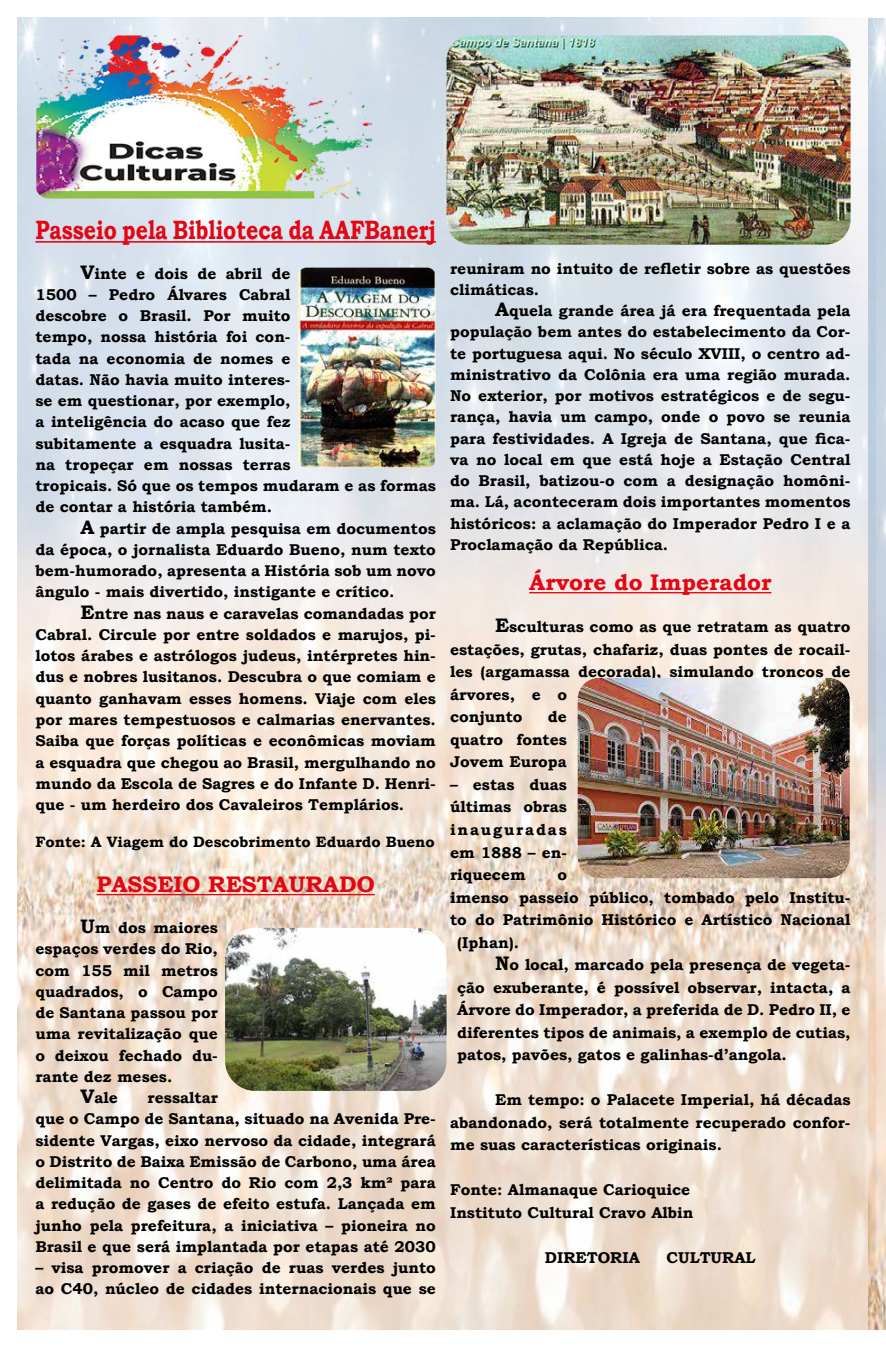
<style>
.page{position:relative;width:886px;height:1347px;background:#fff}
.page>*{position:absolute;margin:0;border:0;box-sizing:border-box;transform-origin:0 0}
.t1{font:700 26.5px "Bookman Old Style";color:#e30613;scale:.8 1}
.t2{font:700 22.5px "Bookman Old Style";color:#e30613}
.t3{font:700 15.62px/21.2px "Bookman Old Style";color:#000}
.t4{font:700 15px "Bookman Old Style";color:#000}
.s1{font-size:19.5px}
</style>
<div class="page">
<img style="left:18px;top:18px;width:857px;height:1311px">
<img style="left:36px;top:35px;width:336px;height:163px">
<hr style="left:35px;top:241px;width:401px;height:2px;background:#e30613">
<hr style="left:97px;top:894px;width:278px;height:1px;background:#e30613">
<img style="left:298px;top:268px;width:138px;height:200px">
<hr style="left:529px;top:592px;width:242px;height:1px;background:#e30613">
<img style="left:225px;top:927px;width:221px;height:163px">
<img style="left:446px;top:35px;width:404px;height:209px">
<img style="left:578px;top:678px;width:272px;height:200px">
<img style="left:868px;top:19px;width:18px;height:1310px">
<h1 class="t1" style="left:35px;top:210px;width:502px">Passeio pela Biblioteca da AAFBanerj</h1>
<p class="t3" style="left:35px;top:262px;width:402px;text-indent:45px"><span class="s1">V</span>inte e dois de abril de<br>1500 – Pedro Álvares Cabral<br>descobre o Brasil. Por muito<br>tempo, nossa história foi con-<br>tada na economia de nomes e<br>datas. Não havia muito interes-<br>se em questionar, por exemplo,<br>a inteligência do acaso que fez<br>subitamente a esquadra lusita-<br>na tropeçar em nossas terras<br>tropicais. Só que os tempos mudaram e as formas de contar a história também.</p>
<p class="t3" style="left:35px;top:517px;width:402px;text-align:justify;text-indent:45px"><span class="s1">A</span> partir de ampla pesquisa em documentos da época, o jornalista Eduardo Bueno, num texto bem-humorado, apresenta a História sob um novo ângulo - mais divertido, instigante e crítico.</p>
<p class="t3" style="left:35px;top:602px;width:402px;text-align:justify;text-indent:45px"><span class="s1">E</span>ntre nas naus e caravelas comandadas por Cabral. Circule por entre soldados e marujos, pi&shy;lotos árabes e astrólogos judeus, intérpretes hin&shy;dus e nobres lusitanos. Descubra o que comiam e quanto ganhavam esses homens. Viaje com eles por mares tempestuosos e calmarias enervantes.<br>Saiba que forças políticas e econômicas moviam a esquadra que chegou ao Brasil, mergulhando no mundo da Escola de Sagres e do Infante D. Henri&shy;que - um herdeiro dos Cavaleiros Templários.</p>
<p class="t4" style="left:35px;top:830px;width:401px">Fonte: A Viagem do Descobrimento Eduardo Bueno</p>
<h2 class="t2" style="left:97px;top:868px;width:280px">PASSEIO RESTAURADO</h2>
<p class="t3" style="left:80px;top:917px;width:139px"><span class="s1">U</span>m dos maiores</p>
<p class="t3" style="left:35px;top:938px;width:184px">espaços verdes do Rio,</p>
<p class="t3" style="left:35px;top:959px;width:184px">com 155 mil metros</p>
<p class="t3" style="left:35px;top:980px;width:184px">quadrados, o Campo</p>
<p class="t3" style="left:35px;top:1002px;width:184px">de Santana passou por</p>
<p class="t3" style="left:35px;top:1023px;width:184px">uma revitalização que</p>
<p class="t3" style="left:35px;top:1044px;width:184px">o deixou fechado du-</p>
<p class="t3" style="left:35px;top:1065px;width:138px">rante dez meses.</p>
<p class="t3" style="left:80px;top:1087px;width:39px"><span class="s1">V</span>ale</p>
<p class="t3" style="left:35px;top:1087px;width:402px;text-indent:112px">ressaltar<br>que o Campo de Santana, situado na Avenida Pre&shy;sidente Vargas, eixo nervoso da cidade, integrará o Distrito de Baixa Emissão de Carbono, uma área delimitada no Centro do Rio com 2,3 km² para a redução de gases de efeito estufa. Lançada em junho pela prefeitura, a iniciativa – pioneira no Brasil e que será implantada por etapas até 2030</p>
<p class="t3" style="left:35px;top:1257px;width:402px">– visa promover a criação de ruas verdes junto ao C40, núcleo de cidades internacionais que se</p>
<p class="t3" style="left:450px;top:257px;width:402px">reuniram no intuito de refletir sobre as questões climáticas.</p>
<p class="t3" style="left:450px;top:300px;width:402px;text-align:justify;text-indent:45px"><span class="s1">A</span>quela grande área já era frequentada pela população bem antes do estabelecimento da Cor&shy;te portuguesa aqui. No século XVIII, o centro ad&shy;ministrativo da Colônia era uma região murada.<br>No exterior, por motivos estratégicos e de segu&shy;rança, havia um campo, onde o povo se reunia para festividades. A Igreja de Santana, que fica&shy;va no local em que está hoje a Estação Central do Brasil, batizou-o com a designação homôni&shy;ma. Lá, aconteceram dois importantes momentos históricos: a aclamação do Imperador Pedro I e a Proclamação da República.</p>
<h2 class="t2" style="left:529px;top:566px;width:244px">Árvore do Imperador</h2>
<p class="t3" style="left:450px;top:615px;width:402px;line-height:22.5px;text-indent:45px"><span class="s1">E</span>sculturas como as que retratam as quatro estações, grutas, chafariz, duas pontes de rocail&shy;les (argamassa decorada), simulando troncos de árvores, e o<br>conjunto</p>
<p class="t3" style="left:450px;top:705px;width:118px;line-height:22.5px;text-align:justify;text-indent:98px">de quatro fontes Jovem Europa</p>
<p class="t3" style="left:450px;top:773px;width:118px;line-height:22.5px;text-align:justify">– estas duas últimas obras inauguradas em 1888 – en&shy;riquecem</p>
<p class="t3" style="left:557px;top:864px;width:11px">o</p>
<p class="t3" style="left:450px;top:886px;width:402px">imenso passeio público, tombado pelo Institu-</p>
<p class="t3" style="left:450px;top:909px;width:402px">to do Patrimônio Histórico e Artístico Nacional</p>
<p class="t3" style="left:457px;top:931px;width:63px">(Iphan).</p>
<p class="t3" style="left:495px;top:954px;width:357px"><span class="s1">N</span>o local, marcado pela presença de vegeta-</p>
<p class="t3" style="left:457px;top:976px;width:395px">ção exuberante, é possível observar, intacta, a</p>
<p class="t3" style="left:457px;top:999px;width:395px">Árvore do Imperador, a preferida de D. Pedro II, e</p>
<p class="t3" style="left:457px;top:1021px;width:395px">diferentes tipos de animais, a exemplo de cutias,</p>
<p class="t3" style="left:457px;top:1044px;width:331px">patos, pavões, gatos e galinhas-d’angola.</p>
<p class="t3" style="left:450px;top:1088px;width:402px;line-height:22.5px;text-align:justify;text-indent:45px">Em tempo: o Palacete Imperial, há décadas abandonado, será totalmente recuperado confor&shy;me suas características originais.</p>
<p class="t3" style="left:450px;top:1178px;width:245px;line-height:22.5px">Fonte: Almanaque Carioquice<br>Instituto Cultural Cravo Albin</p>
<p class="t3" style="left:545px;top:1246px;width:96px">DIRETORIA</p>
<p class="t3" style="left:666px;top:1246px;width:91px">CULTURAL</p>
</div>
